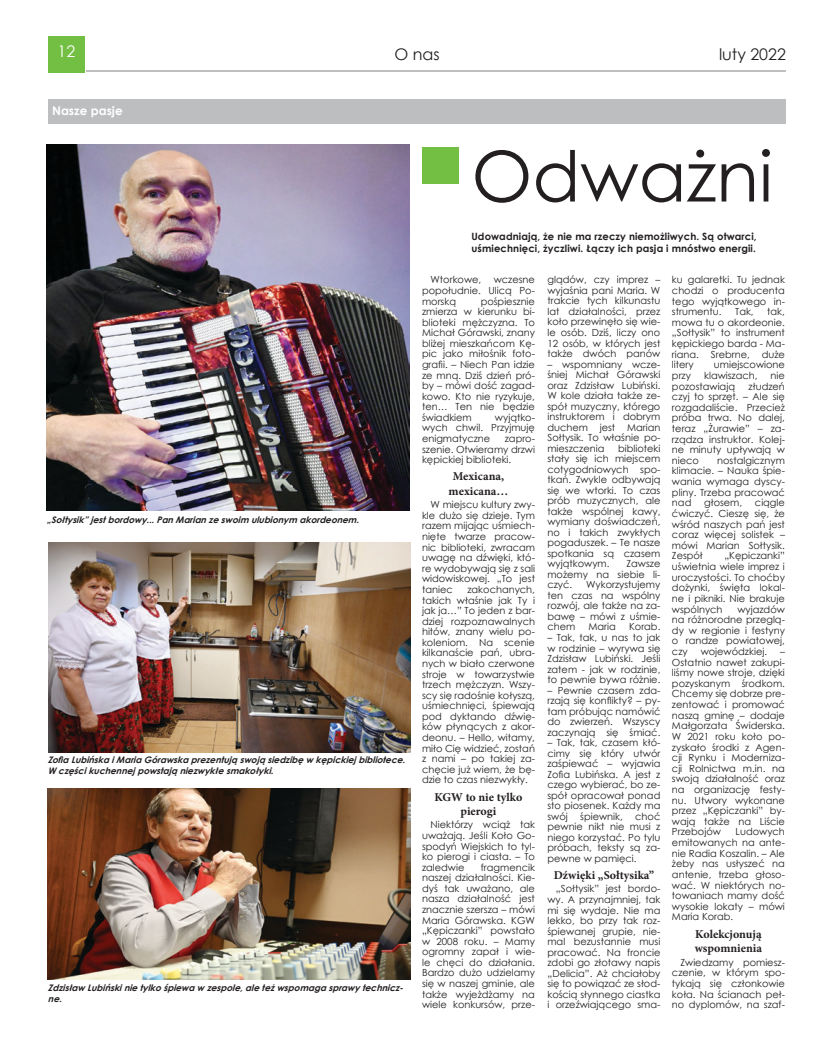
<style>
.page{position:relative;width:820px;height:1049px;background:#fff}
.page>*{position:absolute;margin:0;border:0;box-sizing:border-box;transform-origin:0 0}
.t1{font:70px "Century Gothic";color:#231f20}
.t2{font:16px "Century Gothic";color:#231f20}
.t3{font:16px "Century Gothic";color:#fff}
.t4{font:700 12px/14.5px "Minion Pro";color:#231f20;text-align:center}
.t5{font:700 12px "Century Gothic";color:#fff}
.t6{font:700 10px/12px "Century Gothic";letter-spacing:.01em;color:#231f20}
.t7{font:9.8px/10.6px "Century Gothic";color:#231f20;text-align:justify}
.t8{font:italic 700 9px/10.8px "Century Gothic";color:#231f20}
</style>
<div class="page">
<hr style="left:86px;top:70px;width:699px;height:2px;background:#bcbec0">
<div style="left:48px;top:36px;width:36px;height:36px;background:#72bf44"></div>
<div style="left:48px;top:100px;width:737px;height:24px;background:#bcbec0"></div>
<div style="left:422px;top:148px;width:36px;height:36px;background:#72bf44"></div>
<img style="left:48px;top:542px;width:362px;height:211px">
<img style="left:48px;top:788px;width:362px;height:192px">
<img style="left:47px;top:144px;width:362px;height:366px">
<h2 class="t3" style="left:57px;top:40px;width:19px">12</h2>
<h2 class="t2" style="left:394px;top:43px;width:47px">O nas</h2>
<h2 class="t2" style="left:718px;top:43px;width:68px">luty 2022</h2>
<p class="t5" style="left:52px;top:101px;width:72px">Nasze pasje</p>
<p class="t8" style="left:47px;top:513px;width:317px">„Sołtysik”jestbordowy...PanMarianzeswoim ulubionym akordeonem.</p>
<p class="t8" style="left:48px;top:754px;width:362px">ZofiaLubińskaiMariaGórawskaprezentująswojąsiedzibęw kępickiej bibliotece.<br>W częścikuchennej powstająniezwykłesmakołyki.</p>
<p class="t8" style="left:48px;top:982px;width:360px">Zdzisław Lubińskinietylkośpiewaw zespole,aleteżwspomagasprawytechnicz&shy;ne.</p>
<h1 class="t1" style="left:471px;top:127px;width:303px">Odważni</h1>
<p class="t6" style="left:471px;top:230px;width:287px">Udowadniają, że nie ma rzeczy niemożliwych. Są otwarci, uśmiechnięci, życzliwi. Łączy ich pasja i mnóstwo energii.</p>
<p class="t7" style="left:547px;top:274px;width:114px">glądów, czy imprez – wyjaśnia pani Maria. W trakcie tych kilkunastu lat działalności, przez koło przewinęło się wie&shy;le osób. Dziś, liczy ono 12 osób, w których jest także dwóch panów</p>
<p class="t7" style="left:547px;top:359px;width:114px">– wspomniany wcze&shy;śniej Michał Górawski oraz Zdzisław Lubiński.<br>W kole działa także ze&shy;spół muzyczny, którego instruktorem i dobrym duchem jest Marian Sołtysik. To właśnie po&shy;mieszczenia</p>
<p class="t7" style="left:671px;top:274px;width:114px">ku galaretki. Tu jednak chodzi o producenta tego wyjątkowego in&shy;strumentu.</p>
<p class="t7" style="left:430px;top:274px;width:52px">Wtorkowe,</p>
<p class="t7" style="left:422px;top:274px;width:114px;text-indent:72px">wczesne popołudnie. Ulicą Po&shy;morską</p>
<p class="t7" style="left:422px;top:296px;width:114px;text-indent:59px">pośpiesznie zmierza w kierunku bi&shy;blioteki mężczyzna. To Michał Górawski, znany bliżej mieszkańcom Kę&shy;pic jako miłośnik foto&shy;grafii. – Niech Pan idzie ze mną. Dziś dzień pró&shy;by – mówi dość zagad&shy;kowo. Kto nie ryzykuje, ten… Ten nie będzie świadkiem</p>
<p class="t7" style="left:671px;top:306px;width:114px;text-indent:95px">tak, mowa tu o akordeonie. „Sołtysik” to instrument kępickiego barda - Ma&shy;riana. Srebrne, duże litery</p>
<p class="t7" style="left:734px;top:306px;width:20px">Tak,</p>
<p class="t7" style="left:713px;top:359px;width:72px">umiejscowione</p>
<p class="t7" style="left:671px;top:370px;width:21px">przy</p>
<p class="t7" style="left:703px;top:370px;width:55px">klawiszach,</p>
<p class="t7" style="left:770px;top:370px;width:16px">nie</p>
<p class="t7" style="left:671px;top:381px;width:64px">pozostawiają</p>
<p class="t7" style="left:671px;top:381px;width:114px;text-indent:77px">złudzeń czyj to sprzęt. – Ale się rozgadaliście. Przecież próba trwa. No dalej, teraz „Żurawie” – za&shy;rządza instruktor. Kolej&shy;ne minuty upływają w nieco</p>
<p class="t7" style="left:422px;top:412px;width:114px;text-indent:73px">wyjątko&shy;wych chwil. Przyjmuję enigmatyczne</p>
<p class="t7" style="left:422px;top:433px;width:114px;text-indent:83px">zapro&shy;szenie. Otwieramy drzwi kępickiej biblioteki.</p>
<p class="t4" style="left:448px;top:469px;width:61px">Mexicana, mexicana…</p>
<p class="t7" style="left:422px;top:499px;width:114px;text-indent:9px">W miejscu kultury zwy&shy;kle dużo się dzieje. Tym razem mijając uśmiech&shy;nięte twarze pracow&shy;nic biblioteki, zwracam uwagę na dźwięki, któ&shy;re wydobywają się z sali widowiskowej. „To jest taniec</p>
<p class="t7" style="left:547px;top:443px;width:114px;text-indent:71px">biblioteki stały się ich miejscem cotygodniowych spo&shy;tkań. Zwykle odbywają się we wtorki. To czas prób muzycznych, ale także wspólnej kawy, wymiany doświadczeń, no i takich zwykłych pogaduszek. – Te nasze spotkania są czasem wyjątkowym.</p>
<p class="t7" style="left:671px;top:455px;width:114px;text-indent:45px">nostalgicznym klimacie. – Nauka śpie&shy;wania wymaga dyscy&shy;pliny. Trzeba pracować nad</p>
<p class="t7" style="left:671px;top:497px;width:114px;text-indent:83px">ciągle ćwiczyć. Cieszę się, że wśród naszych pań jest coraz więcej solistek – mówi Marian Sołtysik.<br>Zespół</p>
<p class="t7" style="left:703px;top:497px;width:40px">głosem,</p>
<p class="t7" style="left:671px;top:550px;width:114px;text-indent:52px">„Kępiczanki” uświetnia wiele imprez i uroczystości. To choćby dożynki, święta lokal&shy;ne i pikniki. Nie brakuje wspólnych</p>
<p class="t7" style="left:547px;top:558px;width:114px;text-indent:79px">Zawsze możemy na siebie li&shy;czyć.</p>
<p class="t7" style="left:547px;top:579px;width:114px;text-indent:39px">Wykorzystujemy ten czas na wspólny rozwój, ale także na za&shy;bawę – mówi z uśmie&shy;chem</p>
<p class="t7" style="left:422px;top:584px;width:114px;text-indent:45px">zakochanych, takich właśnie jak Ty i jak ja…” To jeden z bar&shy;dziej rozpoznawalnych hitów, znany wielu po&shy;koleniom. Na scenie kilkanaście pań, ubra&shy;nych w biało czerwone stroje w towarzystwie trzech mężczyzn. Wszy&shy;scy się radośnie kołyszą, uśmiechnięci, śpiewają pod dyktando dźwię&shy;ków płynących z akor&shy;deonu. – Hello, witamy, miło Cię widzieć, zostań z nami – po takiej za&shy;chęcie już wiem, że bę&shy;dzie to czas niezwykły.</p>
<p class="t4" style="left:434px;top:789px;width:89px">KGW to nie tylko pierogi</p>
<p class="t7" style="left:422px;top:819px;width:114px;text-indent:9px">Niektórzy wciąż tak uważają. Jeśli Koło Go&shy;spodyń Wiejskich to tyl&shy;ko pierogi i ciasta. – To zaledwie</p>
<p class="t7" style="left:671px;top:603px;width:114px;text-indent:65px">wyjazdów na różnorodne przeglą&shy;dy w regionie i festyny o randze powiatowej, czy</p>
<p class="t7" style="left:588px;top:621px;width:29px">Maria</p>
<p class="t7" style="left:629px;top:621px;width:33px">Korab.</p>
<p class="t7" style="left:547px;top:632px;width:114px">– Tak, tak, u nas to jak w rodzinie – wyrywa się Zdzisław Lubiński. Jeśli zatem - jak w rodzinie, to pewnie bywa różnie.</p>
<p class="t7" style="left:547px;top:685px;width:114px">– Pewnie czasem zda&shy;rzają się konflikty? – py&shy;tam próbując namówić do zwierzeń. Wszyscy zaczynają się śmiać.</p>
<p class="t7" style="left:547px;top:737px;width:114px">– Tak, tak, czasem kłó&shy;cimy się który utwór zaśpiewać – wyjawia Zofia Lubińska. A jest z czego wybierać, bo ze&shy;spół opracował ponad sto piosenek. Każdy ma swój</p>
<p class="t7" style="left:700px;top:646px;width:68px">wojewódzkiej.</p>
<p class="t7" style="left:671px;top:646px;width:114px;text-indent:108px">– Ostatnio nawet zakupi&shy;liśmy nowe stroje, dzięki pozyskanym środkom.<br>Chcemy się dobrze pre&shy;zentować i promować naszą gminę – dodaje Małgorzata Świderska.<br>W 2021 roku koło po&shy;zyskało środki z Agen&shy;cji Rynku i Moderniza&shy;cji Rolnictwa m.in. na swoją działalność oraz na organizację festy&shy;nu. Utwory wykonane przez „Kępiczanki” by&shy;wają także na Liście Przebojów</p>
<p class="t7" style="left:547px;top:811px;width:114px;text-indent:88px">choć pewnie nikt nie musi z niego korzystać. Po tylu próbach, teksty są za&shy;pewne w pamięci.</p>
<p class="t4" style="left:553px;top:868px;width:102px">Dźwięki „Sołtysika”</p>
<p class="t7" style="left:547px;top:883px;width:114px;text-indent:9px">„Sołtysik” jest bordo&shy;wy. A przynajmniej, tak mi się wydaje. Nie ma lekko, bo przy tak roz&shy;śpiewanej grupie, nie&shy;mal bezustannie musi pracować. Na froncie zdobi go złotawy napis „Delicia”. Aż chciałoby się to powiązać ze słod&shy;kością słynnego ciastka i orzeźwiającego sma-</p>
<p class="t7" style="left:580px;top:811px;width:44px">śpiewnik,</p>
<p class="t7" style="left:671px;top:826px;width:114px;text-indent:64px">Ludowych emitowanych na ante&shy;nie Radia Koszalin. – Ale żeby nas usłyszeć na antenie, trzeba głoso&shy;wać. W niektórych no&shy;towaniach mamy dość wysokie lokaty – mówi Maria Korab.</p>
<p class="t4" style="left:694px;top:926px;width:69px;text-align:left">Kolekcjonują wspomnienia</p>
<p class="t7" style="left:671px;top:957px;width:114px;text-indent:9px">Zwiedzamy pomiesz&shy;czenie, w którym spo&shy;tykają się członkowie koła. Na ścianach peł&shy;no dyplomów, na szaf-</p>
<p class="t7" style="left:422px;top:862px;width:114px;text-indent:59px">fragmencik naszej działalności. Kie&shy;dyś tak uważano, ale nasza działalność jest znacznie szersza – mówi Maria Górawska. KGW „Kępiczanki” powstało w 2008 roku. – Mamy ogromny zapał i wie&shy;le chęci do działania.<br>Bardzo dużo udzielamy się w naszej gminie, ale także wyjeżdżamy na wiele konkursów, prze-</p>
</div>
